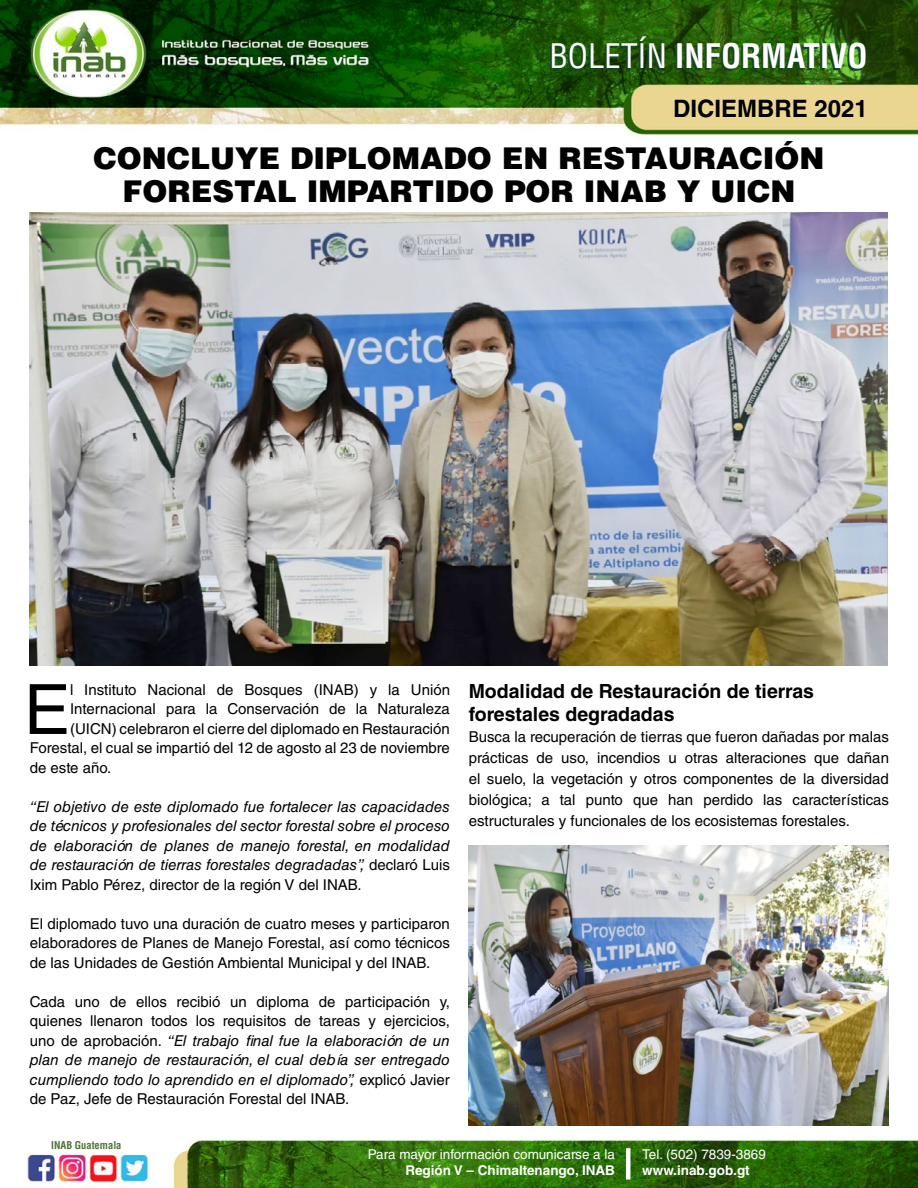
<style>
.page{position:relative;width:918px;height:1188px;background:#fff}
.page>*{position:absolute;margin:0;border:0;box-sizing:border-box;transform-origin:0 0}
.t1{font:69.3px "Helvetica LT Std";color:#000}
.t2{font:700 condensed 33px "Helvetica LT Std";color:#fff}
.t3{font:900 30px/33px "Helvetica LT Std";color:#000;text-align:center}
.t4{font:700 24px "Helvetica LT Std";color:#000}
.t5{font:700 19.5px/22.5px "Helvetica LT Std";color:#000}
.t6{font:15px/19.5px "Helvetica LT Std";color:#000;text-align:justify}
.t7{font:italic 15px/19.5px "Helvetica LT Std";color:#000;text-align:justify}
.t8{font:13.5px "Helvetica LT Std";color:#fff}
.t9{font:700 13.5px "Helvetica LT Std";color:#fff}
.t10{font:700 condensed 10.5px "Helvetica LT Std";color:#4c7637}
.s1{font-weight:400}
.s2{font-style:normal}
.s3{font-style:italic}
</style>
<div class="page">
<img style="left:0;top:0;width:918px;height:1188px">
<svg style="left:550px;top:39px;width:314px;height:32px;background:#215812"></svg>
<hr style="left:626px;top:1148px;width:4px;height:32px;background:#fff">
<img style="left:30px;top:213px;width:858px;height:453px">
<img style="left:469px;top:846px;width:420px;height:280px">
<h2 class="t2" style="left:550px;top:35px;width:320px"><span class="s1">BOLETÍN</span> INFORMATIVO</h2>
<h3 class="t4" style="left:673px;top:94px;width:196px">DICIEMBRE 2021</h3>
<h3 class="t3" style="left:93px;top:141px;width:733px">CONCLUYE DIPLOMADO EN RESTAURACIÓN<br>FORESTAL IMPARTIDO POR INAB Y UICN</h3>
<h1 class="t1" style="left:24px;top:669px;width:48px">E</h1>
<p class="t6" style="left:70px;top:680px;width:381px">l Instituto Nacional de Bosques (INAB) y la Unión</p>
<p class="t6" style="left:70px;top:699px;width:381px">Internacional para la Conservación de la Naturaleza</p>
<p class="t6" style="left:70px;top:719px;width:381px">(UICN) celebraron el cierre del diplomado en Restauración</p>
<p class="t6" style="left:30px;top:738px;width:422px">Forestal, el cual se impartió del 12 de agosto al 23 de noviembre</p>
<p class="t6" style="left:30px;top:758px;width:83px">de este año.</p>
<p class="t7" style="left:30px;top:797px;width:422px">“El objetivo de este diplomado fue fortalecer las capacidades de técnicos y profesionales del sector forestal sobre el proceso de elaboración de planes de manejo forestal, en modalidad de restauración de tierras forestales degradadas”, <span class="s2">declaró Luis Ixim Pablo Pérez, director de la región V del INAB.</span></p>
<p class="t6" style="left:30px;top:914px;width:422px">El diplomado tuvo una duración de cuatro meses y participaron elaboradores de Planes de Manejo Forestal, así como técnicos de las Unidades de Gestión Ambiental Municipal y del INAB.</p>
<p class="t6" style="left:30px;top:992px;width:422px">Cada uno de ellos recibió un diploma de participación y, quienes llenaron todos los requisitos de tareas y ejercicios, uno de aprobación. <span class="s3">“El trabajo final fue la elaboración de un plan de manejo de restauración, el cual debía ser entregado cumpliendo todo lo aprendido en el diplomado”,</span> explicó Javier de Paz, Jefe de Restauración Forestal del INAB.</p>
<h3 class="t5" style="left:469px;top:680px;width:347px">Modalidad de Restauración de tierras forestales degradadas</h3>
<p class="t6" style="left:469px;top:726px;width:422px;line-height:21px">Busca la recuperación de tierras que fueron dañadas por malas prácticas de uso, incendios u otras alteraciones que dañan el suelo, la vegetación y otros componentes de la diversidad biológica; a tal punto que han perdido las características estructurales y funcionales de los ecosistemas forestales.</p>
<p class="t10" style="left:51px;top:1139px;width:72px">INAB Guatemala</p>
<p class="t8" style="left:368px;top:1146px;width:249px">Para mayor información comunicarse a la</p>
<p class="t9" style="left:406px;top:1162px;width:211px">Región V – Chimaltenango, INAB</p>
<p class="t8" style="left:642px;top:1146px;width:125px">Tel. (502) 7839-3869</p>
<p class="t9" style="left:642px;top:1162px;width:109px">www.inab.gob.gt</p>
</div>
